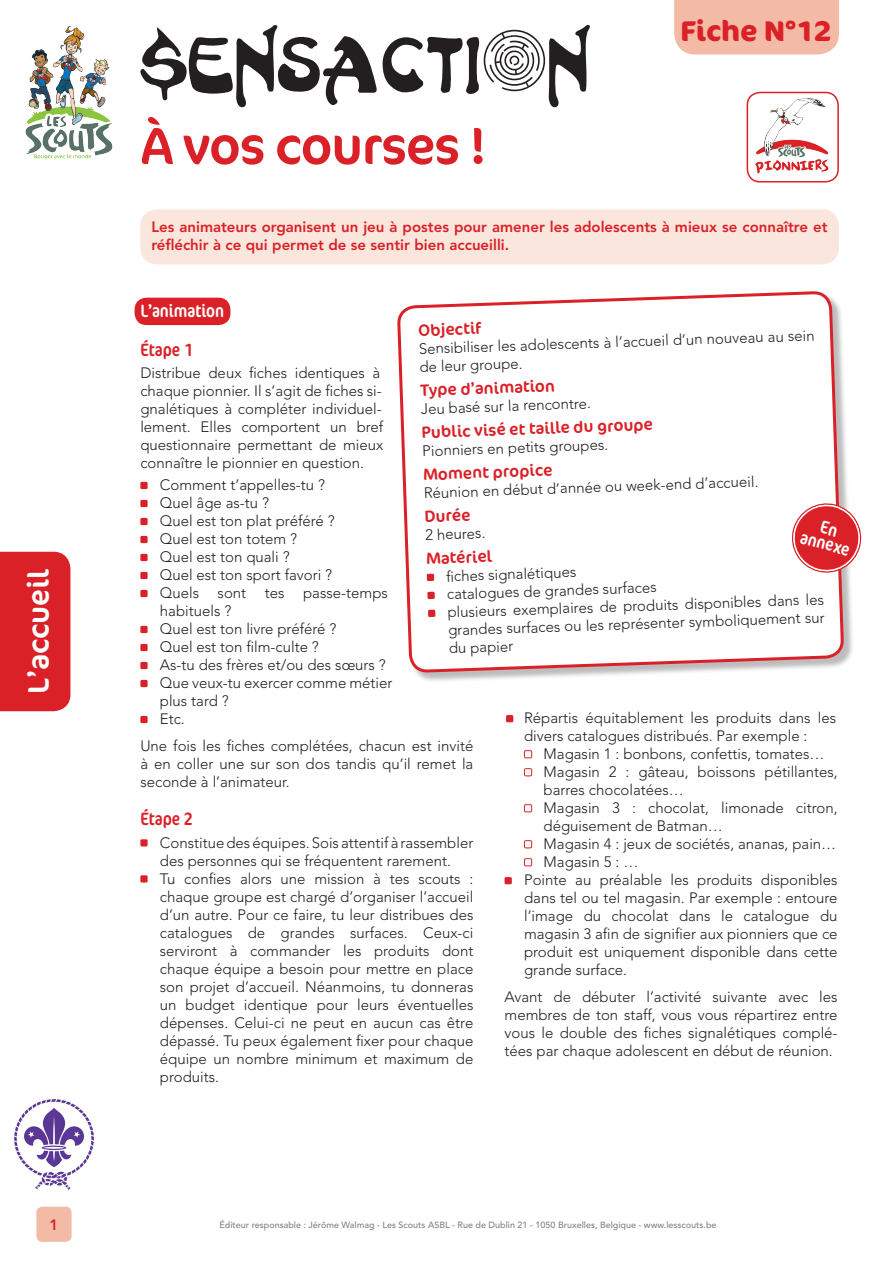
<style>
.page{position:relative;width:893px;height:1263px;background:#fff}
.page>*{position:absolute;margin:0;border:0;box-sizing:border-box;transform-origin:0 0}
.t1{font:52.5px "Cocon OT";letter-spacing:-.02em;color:#da2128}
.t2{font:30px "Cocon OT";color:#fff}
.t3{font:700 28.5px "Cocon OT";color:#da2128}
.t4{font:condensed 18px/38.5px "Cocon OT";color:#fff}
.t5{font:condensed 18px "Cocon OT";color:#da2128}
.t6{font:16.5px "Cocon OT";color:#da2128}
.t7{font:300 15px/18px "Avenir LT Std";color:#231f20}
.t8{font:800 15px/18px "Avenir LT Std";color:#da2128}
.t9{font:500 9px "Avenir LT Std";color:#808285}
.s1{color:#da2128}
</style>
<div class="page">
<div style="left:36px;top:1207px;width:36px;height:35px;background:#f3bba6;border-radius:6px"></div>
<img style="left:14px;top:1099px;width:80px;height:91px">
<img style="left:25px;top:26px;width:88px;height:134px">
<img style="left:765px;top:99px;width:61px;height:38px">
<div style="left:747px;top:92px;width:92px;height:91px;border:2px solid #da2128;border-radius:13px"></div>
<svg style="left:140px;top:25px;width:450px;height:82px"></svg>
<div style="left:135px;top:298px;width:95px;height:27px;background:#da2128;border-radius:12px"></div>
<div style="left:140px;top:209px;width:699px;height:55px;background:#fae6dc;border-radius:17px"></div>
<svg style="left:398px;top:137px;width:445px;height:676px"></svg>
<div style="left:674px;top:0;width:165px;height:54px;background:#f3bba6"></div>
<div style="left:140px;top:482px;width:8px;height:7px;background:#da2128"></div>
<div style="left:140px;top:500px;width:8px;height:7px;background:#da2128"></div>
<div style="left:140px;top:518px;width:8px;height:7px;background:#da2128"></div>
<div style="left:140px;top:536px;width:8px;height:7px;background:#da2128"></div>
<div style="left:140px;top:554px;width:8px;height:7px;background:#da2128"></div>
<div style="left:140px;top:572px;width:8px;height:7px;background:#da2128"></div>
<div style="left:140px;top:590px;width:8px;height:7px;background:#da2128"></div>
<div style="left:140px;top:626px;width:8px;height:7px;background:#da2128"></div>
<div style="left:140px;top:644px;width:8px;height:7px;background:#da2128"></div>
<div style="left:140px;top:662px;width:8px;height:7px;background:#da2128"></div>
<div style="left:140px;top:680px;width:8px;height:7px;background:#da2128"></div>
<div style="left:140px;top:716px;width:8px;height:7px;background:#da2128"></div>
<div style="left:140px;top:839px;width:8px;height:7px;background:#da2128"></div>
<div style="left:140px;top:875px;width:8px;height:7px;background:#da2128"></div>
<div style="left:0;top:552px;width:70px;height:159px;background:#da2128"></div>
<div style="left:506px;top:715px;width:7px;height:7px;background:#da2128"></div>
<div style="left:524px;top:750px;width:8px;height:8px;border:1px solid #da2128"></div>
<div style="left:524px;top:768px;width:8px;height:8px;border:1px solid #da2128"></div>
<div style="left:524px;top:804px;width:8px;height:8px;border:1px solid #da2128"></div>
<div style="left:524px;top:840px;width:8px;height:8px;border:1px solid #da2128"></div>
<div style="left:524px;top:858px;width:8px;height:8px;border:1px solid #da2128"></div>
<div style="left:505px;top:877px;width:7px;height:7px;background:#da2128"></div>
<svg style="left:787px;top:499px;width:75px;height:77px"></svg>
<div style="left:427px;top:574px;width:7px;height:7px;background:#da2128;border-radius:2px"></div>
<div style="left:427px;top:592px;width:8px;height:7px;background:#da2128;border-radius:2px"></div>
<div style="left:428px;top:610px;width:7px;height:7px;background:#da2128;border-radius:2px"></div>
<p class="t1" style="left:141px;top:115px;width:347px">À vos courses !</p>
<p class="t3" style="left:680px;top:14px;width:153px">Fiche N°12</p>
<p class="t2" style="left:21px;top:694px;width:126px;rotate:-90deg">L’accueil</p>
<p class="t8" style="left:151px;top:218px;width:678px">Les animateurs organisent un jeu à postes pour amener les adolescents à mieux se connaître et réfléchir à ce qui permet de se sentir bien accueilli.</p>
<p class="t4" style="left:140px;top:292px;width:85px">L’animation<br><span class="s1">Étape 1</span></p>
<p class="t7" style="left:140px;top:364px;width:245px">Distribue deux fiches identiques à chaque pionnier. Il s’agit de fiches si&shy;gnalétiques à compléter individuel&shy;lement. Elles comportent un bref questionnaire permettant de mieux connaître le pionnier en question.</p>
<p class="t7" style="left:160px;top:476px;width:234px">Comment t’appelles-tu ?<br>Quel âge as-tu ?<br>Quel est ton plat préféré ?<br>Quel est ton totem ?<br>Quel est ton quali ?<br>Quel est ton sport favori ?<br>Quels sont tes passe-temps habituels ?<br>Quel est ton livre préféré ?<br>Quel est ton film-culte ?<br>As-tu des frères et/ou des sœurs ?<br>Que veux-tu exercer comme métier plus tard ?<br>Etc.</p>
<p class="t7" style="left:140px;top:737px;width:335px;text-align:justify">Une fois les fiches complétées, chacun est invité à en coller une sur son dos tandis qu’il remet la seconde à l’animateur.</p>
<p class="t5" style="left:140px;top:809px;width:54px">Étape 2</p>
<p class="t7" style="left:160px;top:833px;width:315px">Constitue des équipes. Sois attentif à rassembler des personnes qui se fréquentent rarement.<br>Tu confies alors une mission à tes scouts : chaque groupe est chargé d’organiser l’accueil d’un autre. Pour ce faire, tu leur distribues des catalogues de grandes surfaces. Ceux-ci serviront à commander les produits dont chaque équipe a besoin pour mettre en place son projet d’accueil. Néanmoins, tu donneras un budget identique pour leurs éventuelles dépenses. Celui-ci ne peut en aucun cas être dépassé. Tu peux également fixer pour chaque équipe un nombre minimum et maximum de produits.</p>
<p class="t6" style="left:418px;top:321px;width:65px;rotate:-2deg">Objectif</p>
<p class="t7" style="left:419px;top:340px;width:397px;rotate:-2deg">Sensibiliser les adolescents à l’accueil d’un nouveau au sein de leur groupe.</p>
<p class="t6" style="left:420px;top:381px;width:136px;rotate:-2deg">Type d’animation</p>
<p class="t7" style="left:421px;top:400px;width:172px;rotate:-2deg">Jeu basé sur la rencontre.</p>
<p class="t6" style="left:421px;top:423px;width:233px;rotate:-2deg">Public visé et taille du groupe</p>
<p class="t7" style="left:422px;top:442px;width:187px;rotate:-2deg">Pionniers en petits groupes.</p>
<p class="t6" style="left:423px;top:465px;width:131px;rotate:-2deg">Moment propice</p>
<p class="t7" style="left:424px;top:484px;width:336px;rotate:-2deg">Réunion en début d’année ou week-end d’accueil.</p>
<p class="t6" style="left:424px;top:507px;width:47px;rotate:-2deg">Durée</p>
<p class="t7" style="left:425px;top:526px;width:62px;rotate:-2deg">2 heures.</p>
<p class="t6" style="left:426px;top:549px;width:67px;rotate:-2deg">Matériel</p>
<p class="t7" style="left:446px;top:567px;width:378px;rotate:-2deg">fi ches signalétiques<br>catalogues de grandes surfaces<br>plusieurs exemplaires de produits disponibles dans les grandes surfaces ou les représenter symboliquement sur du papier</p>
<p class="t4" style="left:806px;top:516px;width:52px;line-height:15px;text-align:center;rotate:15deg">En annexe</p>
<p class="t7" style="left:524px;top:709px;width:314px">Répartis équitablement les produits dans les</p>
<p class="t7" style="left:524px;top:727px;width:285px">divers catalogues distribués. Par exemple :</p>
<p class="t7" style="left:544px;top:745px;width:283px">Magasin 1 : bonbons, confettis, tomates…</p>
<p class="t7" style="left:544px;top:763px;width:296px">Magasin 2 : gâteau, boissons pétillantes,</p>
<p class="t7" style="left:544px;top:781px;width:142px">barres chocolatées…</p>
<p class="t7" style="left:544px;top:799px;width:295px">Magasin 3 : chocolat, limonade citron,</p>
<p class="t7" style="left:544px;top:817px;width:181px">déguisement de Batman…</p>
<p class="t7" style="left:544px;top:835px;width:294px">Magasin 4 : jeux de sociétés, ananas, pain…</p>
<p class="t7" style="left:544px;top:853px;width:96px">Magasin 5 : …</p>
<p class="t7" style="left:524px;top:871px;width:315px">Pointe au préalable les produits disponibles</p>
<p class="t7" style="left:524px;top:889px;width:315px">dans tel ou tel magasin. Par exemple : entoure</p>
<p class="t7" style="left:524px;top:907px;width:315px">l’image du chocolat dans le catalogue du</p>
<p class="t7" style="left:524px;top:925px;width:315px">magasin 3 afin de signifier aux pionniers que ce</p>
<p class="t7" style="left:524px;top:943px;width:315px">produit est uniquement disponible dans cette</p>
<p class="t7" style="left:524px;top:961px;width:105px">grande surface.</p>
<p class="t7" style="left:505px;top:988px;width:335px;text-align:justify">Avant de débuter l’activité suivante avec les membres de ton staff, vous vous répartirez entre vous le double des fiches signalétiques complé&shy;tées par chaque adolescent en début de réunion.</p>
<p class="t8" style="left:50px;top:1216px;width:10px">1</p>
<p class="t9" style="left:219px;top:1219px;width:499px">Éditeur responsable : Jérôme Walmag - Les Scouts ASBL - Rue de Dublin 21 - 1050 Bruxelles, Belgique - www.lesscouts.be</p>
</div>
